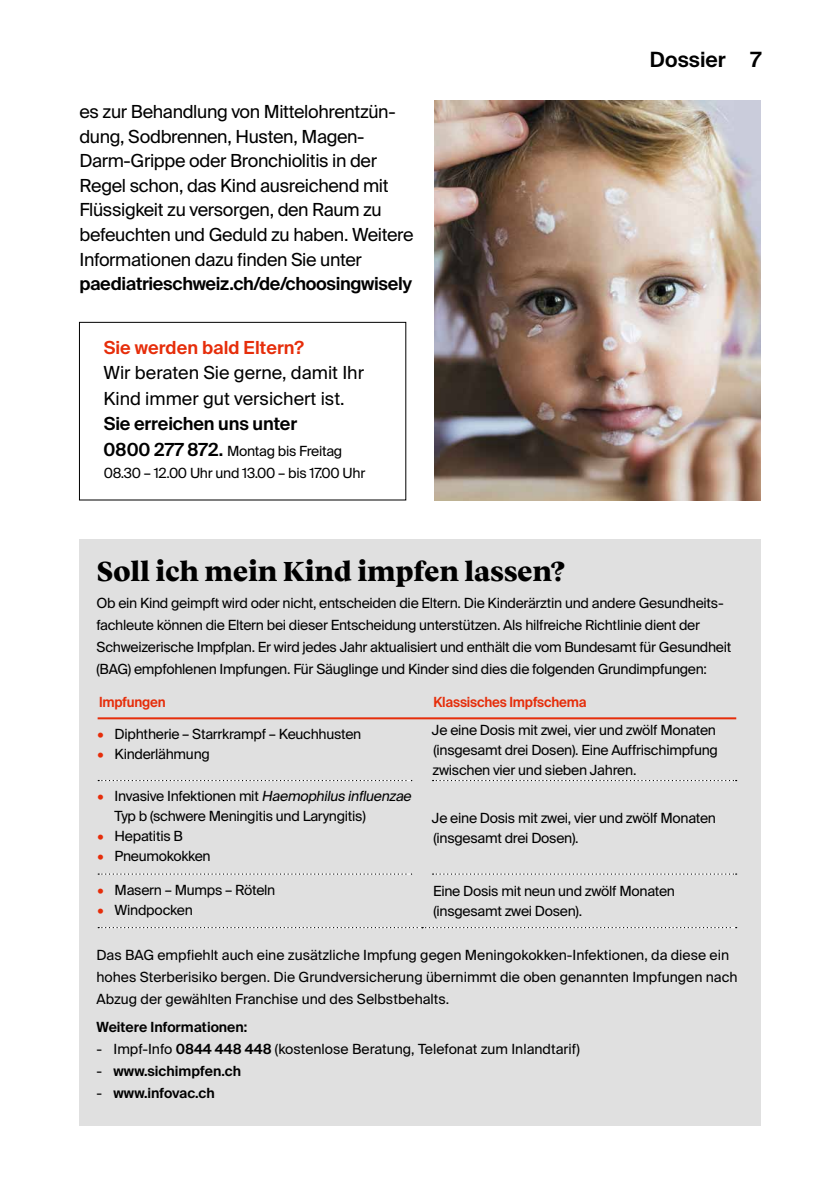
<style>
.page{position:relative;width:840px;height:1191px;background:#fff}
.page>*{position:absolute;margin:0;border:0;box-sizing:border-box;transform-origin:0 0}
.t1{font:800 28px "Vesterbro";letter-spacing:-.01em;color:#000}
.t2{font:600 21px "Suisse Intl";color:#000}
.t3{font:18px/24.6px "Suisse Intl";letter-spacing:-.02em;color:#000}
.t4{font:600 18px "Suisse Intl";letter-spacing:-.02em;color:#000}
.t5{font:18px/25.6px "Suisse Intl";color:#000}
.t6{font:600 18px "Suisse Intl";color:#e62d0a}
.t7{font:14px/20px "Suisse Intl";letter-spacing:-.02em;color:#000}
.t8{font:14px/22px "Suisse Intl";color:#000}
.t9{font:600 14px "Suisse Intl";color:#000}
.t10{font:600 14px "Suisse Intl";letter-spacing:-.015em;color:#e62d0a;scale:.95 1}
.s1{font-weight:600;font-size:18px}
.s2{color:#e62d0a}
.s3{font-style:italic}
.s4{font-weight:600}
.s5{font-weight:400}
</style>
<div class="page">
<div style="left:79px;top:539px;width:681px;height:586px;background:#e0e0e0"></div>
<svg style="left:98px;top:780px;width:314px;height:1px"></svg>
<svg style="left:432px;top:780px;width:304px;height:1px"></svg>
<svg style="left:98px;top:873px;width:314px;height:1px"></svg>
<svg style="left:432px;top:873px;width:304px;height:1px"></svg>
<svg style="left:98px;top:927px;width:638px;height:1px"></svg>
<hr style="left:98px;top:717px;width:324px;height:2px;background:#e62d0a">
<hr style="left:422px;top:717px;width:313px;height:2px;background:#e62d0a">
<div style="left:79px;top:322px;width:327px;height:178px;border:1px solid #000"></div>
<img style="left:434px;top:101px;width:326px;height:400px">
<p class="t3" style="left:79px;top:99px;width:335px">es zur Behandlung von Mittelohrentzün&shy;dung, Sodbrennen, Husten, Magen-Darm-Grippe oder Bronchiolitis in der Regel schon, das Kind ausreichend mit Flüssigkeit zu versorgen, den Raum zu befeuchten und Geduld zu haben. Weitere Informationen dazu finden Sie unter</p>
<p class="t4" style="left:79px;top:273px;width:334px">paediatrieschweiz.ch/de/choosingwisely</p>
<p class="t6" style="left:104px;top:337px;width:202px">Sie werden bald Eltern?</p>
<p class="t5" style="left:103px;top:360px;width:262px">Wir beraten Sie gerne, damit Ihr<br>Kind immer gut versichert ist.</p>
<p class="t4" style="left:104px;top:413px;width:195px">Sie erreichen uns unter</p>
<p class="t7" style="left:103px;top:440px;width:263px;line-height:22px"><span class="s1">0800 277 872.</span> Montag bis Freitag<br>08.30 – 12.00 Uhr und 13.00 – bis 17.00 Uhr</p>
<h2 class="t2" style="left:649px;top:47px;width:77px">Dossier</h2>
<h2 class="t2" style="left:749px;top:47px;width:12px">7</h2>
<h1 class="t1" style="left:96px;top:550px;width:470px">Soll ich mein Kind impfen lassen?</h1>
<p class="t7" style="left:96px;top:592px;width:636px;line-height:22px">Ob ein Kind geimpft wird oder nicht, entscheiden die Eltern. Die Kinderärztin und andere Gesundheits&shy;fachleute können die Eltern bei dieser Entscheidung unterstützen. Als hilfreiche Richtlinie dient der Schweizerische Impfplan. Er wird jedes Jahr aktualisiert und enthält die vom Bundesamt für Gesundheit (BAG) empfohlenen Impfungen. Für Säuglinge und Kinder sind dies die folgenden Grundimpfungen:</p>
<p class="t10" style="left:99px;top:694px;width:72px">Impfungen</p>
<p class="t10" style="left:433px;top:694px;width:163px">Klassisches Impfschema</p>
<p class="t7" style="left:97px;top:724px;width:265px"><span class="s2">•</span> Diphtherie – Starrkrampf – Keuchhusten</p>
<p class="t7" style="left:97px;top:744px;width:114px"><span class="s2">•</span> Kinderlähmung</p>
<p class="t7" style="left:431px;top:720px;width:287px">Je eine Dosis mit zwei, vier und zwölf Monaten (insgesamt drei Dosen). Eine Auffrischimpfung zwischen vier und sieben Jahren.</p>
<p class="t7" style="left:114px;top:786px;width:302px;text-indent:-17px"><span class="s2">•</span> Invasive Infektionen mit <span class="s3">Haemophilusinfluenzae<br></span>Typ b (schwere Meningitis und Laryngitis)</p>
<p class="t7" style="left:97px;top:826px;width:87px"><span class="s2">•</span> Hepatitis B</p>
<p class="t7" style="left:97px;top:846px;width:115px"><span class="s2">•</span> Pneumokokken</p>
<p class="t7" style="left:97px;top:879px;width:179px"><span class="s2">•</span> Masern – Mumps – Röteln</p>
<p class="t7" style="left:97px;top:899px;width:97px"><span class="s2">•</span> Windpocken</p>
<p class="t7" style="left:431px;top:808px;width:285px">Je eine Dosis mit zwei, vier und zwölf Monaten (insgesamt drei Dosen).</p>
<p class="t7" style="left:433px;top:881px;width:243px">Eine Dosis mit neun und zwölf Monaten (insgesamt zwei Dosen).</p>
<p class="t8" style="left:96px;top:944px;width:642px">Das BAG empfiehlt auch eine zusätzliche Impfung gegen Meningokokken-Infektionen, da diese ein hohes Sterberisiko bergen. Die Grundversicherung übernimmt die oben genannten Impfungen nach<br>Abzug der gewählten Franchise und des Selbstbehalts.</p>
<p class="t9" style="left:96px;top:1019px;width:152px">Weitere Informationen:</p>
<p class="t8" style="left:96px;top:1038px;width:484px">- Impf-Info <span class="s4">0844 448 448</span> (kostenlose Beratung, Telefonat zum Inlandtarif)</p>
<p class="t9" style="left:96px;top:1063px;width:146px"><span class="s5">-</span> www.sichimpfen.ch</p>
<p class="t9" style="left:96px;top:1085px;width:120px"><span class="s5">-</span> www.infovac.ch</p>
</div>
